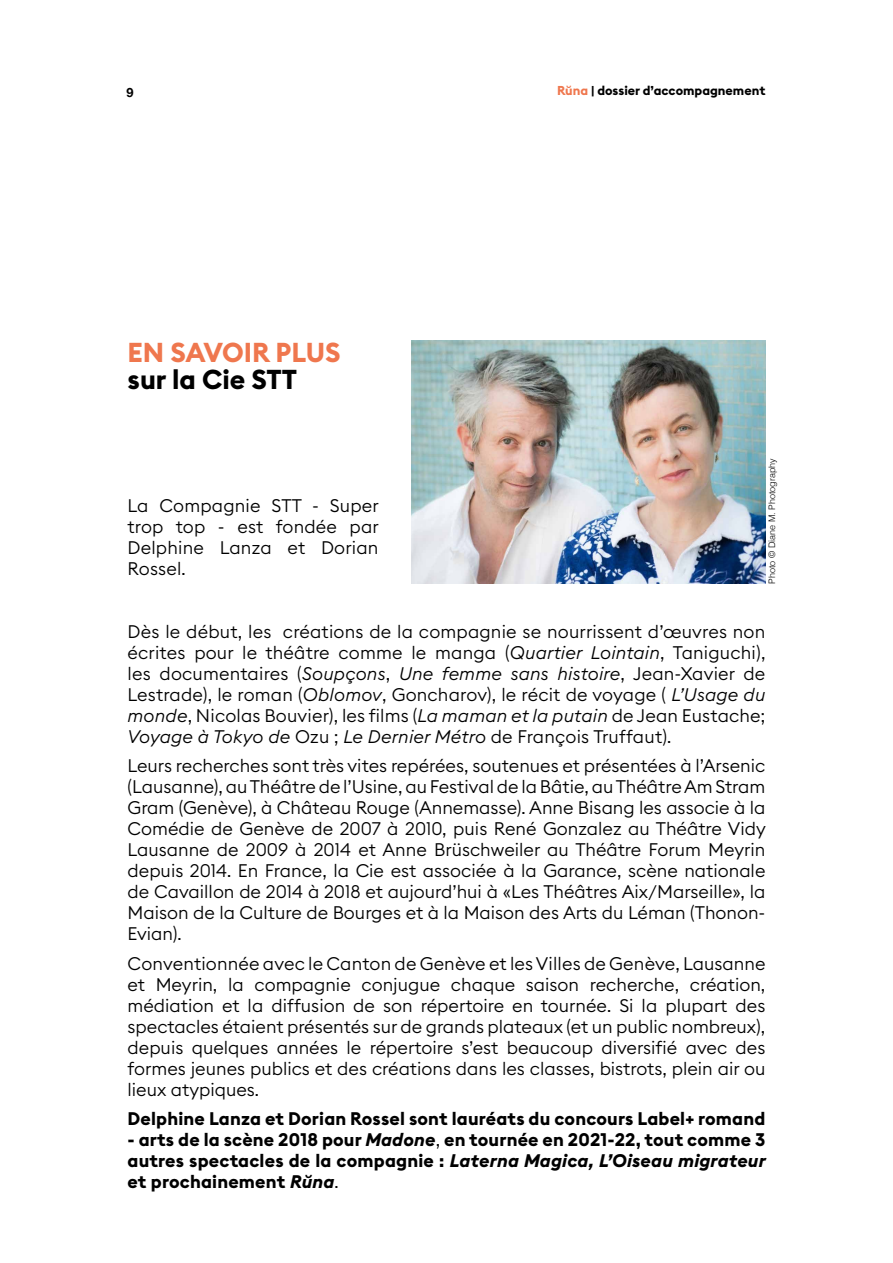
<style>
.page{position:relative;width:893px;height:1263px;background:#fff}
.page>*{position:absolute;margin:0;border:0;box-sizing:border-box;transform-origin:0 0}
.t1{font:700 27px "Euclid Square";color:#ef774e}
.t2{font:700 27px "Euclid Square";color:#000}
.t3{font:300 18px/21px "Euclid Square";color:#000;text-align:justify}
.t4{font:700 18px/21px "Euclid Square";letter-spacing:.01em;color:#000;text-align:justify}
.t5{font:700 12.75px "Euclid Square";color:#000}
.t6{font:700 12.75px "Helvetica Neue";color:#000}
.t7{font:300 9px "Helvetica";color:#000}
.s1{color:#ef774e}
.s2{font-style:italic}
.s3{font-weight:300}
</style>
<div class="page">
<img style="left:411px;top:340px;width:354px;height:244px">
<p class="t6" style="left:126px;top:83px;width:9px">9</p>
<p class="t5" style="left:557px;top:83px;width:210px"><span class="s1">Rŭna</span> | dossier d’accompagnement</p>
<h1 class="t1" style="left:128px;top:335px;width:215px">EN SAVOIR PLUS</h1>
<h1 class="t2" style="left:128px;top:362px;width:171px">sur la Cie STT</h1>
<p class="t3" style="left:128px;top:494px;width:253px">La Compagnie STT - Super trop top - est fondée par Delphine Lanza et Dorian Rossel.</p>
<p class="t7" style="left:764px;top:584px;width:127px;rotate:-90deg">Photo © Diane M. Photography</p>
<p class="t3" style="left:128px;top:620px;width:639px">Dès le début, les créations de la compagnie se nourrissent d’œuvres non écrites pour le théâtre comme le manga (<span class="s2">Quartier Lointain</span>, Taniguchi), les documentaires (<span class="s2">Soupçons</span>, <span class="s2">Une femme sans histoire</span>, Jean-Xavier de Lestrade), le roman (<span class="s2">Oblomov</span>, Goncharov), le récit de voyage ( <span class="s2">L’Usage du monde</span>, Nicolas Bouvier), les films (<span class="s2">La maman et la putain</span> de Jean Eustache; <span class="s2">Voyage à Tokyo de</span> Ozu ; <span class="s2">Le Dernier Métro</span> de François Truffaut).</p>
<p class="t3" style="left:128px;top:755px;width:640px">Leurs recherches sont très vites repérées, soutenues et présentées à l’Arsenic (Lausanne), au Théâtre de l’Usine, au Festival de la Bâtie, au Théâtre Am Stram Gram (Genève), à Château Rouge (Annemasse). Anne Bisang les associe à la Comédie de Genève de 2007 à 2010, puis René Gonzalez au Théâtre Vidy Lausanne de 2009 à 2014 et Anne Brüschweiler au Théâtre Forum Meyrin depuis 2014. En France, la Cie est associée à la Garance, scène nationale de Cavaillon de 2014 à 2018 et aujourd’hui à «Les Théâtres Aix/Marseille», la Maison de la Culture de Bourges et à la Maison des Arts du Léman (Thonon-Evian).</p>
<p class="t3" style="left:128px;top:952px;width:639px">Conventionnée avec le Canton de Genève et les Villes de Genève, Lausanne et Meyrin, la compagnie conjugue chaque saison recherche, création, médiation et la diffusion de son répertoire en tournée. Si la plupart des spectacles étaient présentés sur de grands plateaux (et un public nombreux), depuis quelques années le répertoire s’est beaucoup diversifié avec des formes jeunes publics et des créations dans les classes, bistrots, plein air ou lieux atypiques.</p>
<p class="t4" style="left:128px;top:1109px;width:639px">Delphine Lanza et Dorian Rossel sont lauréats du concours Label+ romand</p>
<p class="t4" style="left:128px;top:1130px;width:640px">- arts de la scène 2018 pour <span class="s2">Madone</span><span class="s3">,</span> en tournée en 2021-22, tout comme 3 autres spectacles de la compagnie : <span class="s2">Laterna Magica, L’Oiseau migrateur </span>et prochainement <span class="s2">Rŭna</span><span class="s3">.</span></p>
</div>
